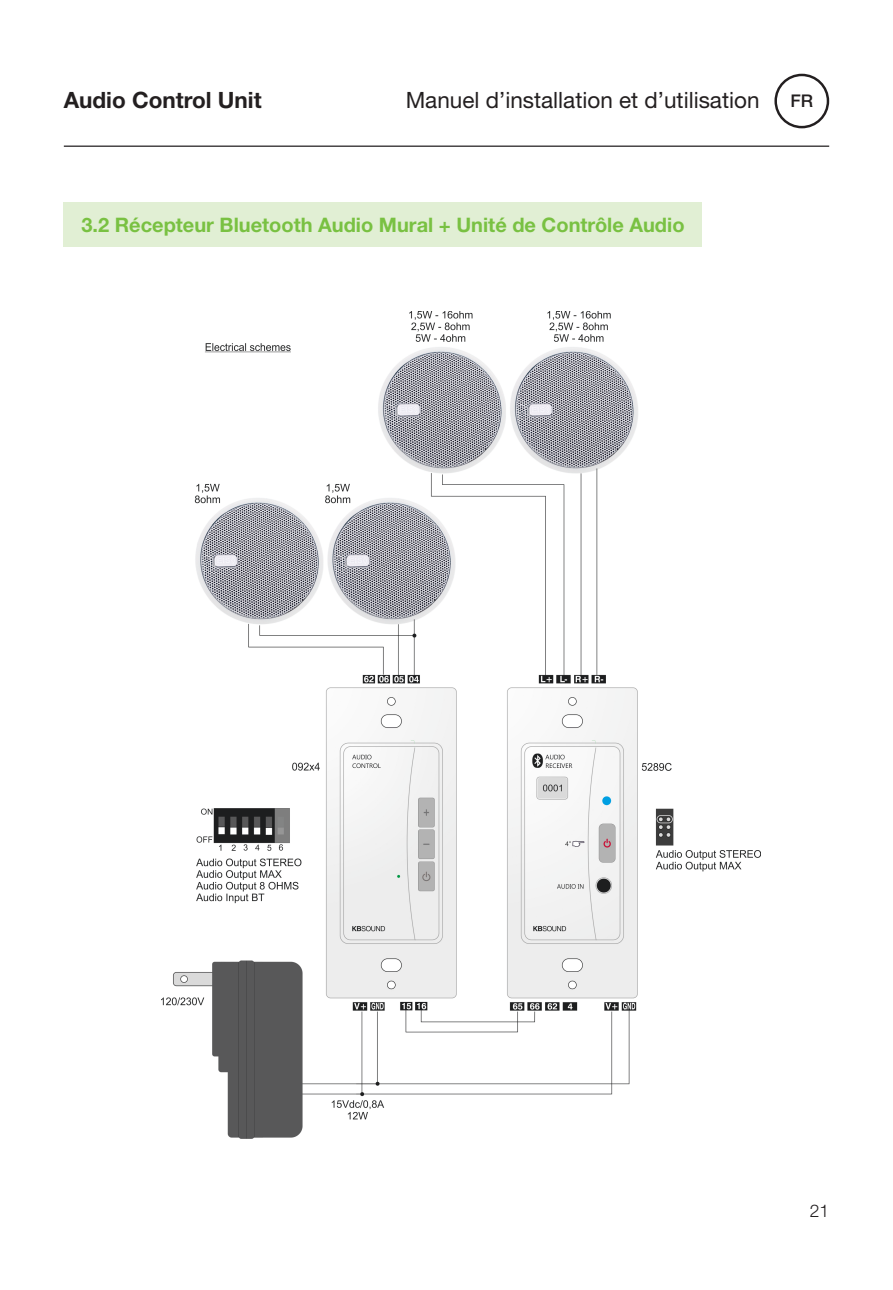
<style>
.page{position:relative;width:893px;height:1290px;background:#fff}
.page>*{position:absolute;margin:0;border:0;box-sizing:border-box;transform-origin:0 0}
.t1{font:22.5px "Helvetica Neue LT Std";color:#231f20}
.t2{font:700 22.5px "Helvetica Neue LT Std";color:#231f20}
.t3{font:700 20px "Helvetica Neue LT Std";color:#79c142}
.t4{font:300 17.5px "Helvetica Neue LT Std";color:#231f20}
.t5{font:500 17.5px "Helvetica Neue LT Std";color:#231f20}
</style>
<div class="page">
<div style="left:774px;top:74px;width:55px;height:54px;border:2px solid #231f20;border-radius:50%"></div>
<hr style="left:64px;top:146px;width:765px;height:1px;background:#231f20">
<div style="left:64px;top:202px;width:638px;height:45px;background:#e1efd4"></div>
<img style="left:161px;top:312px;width:599px;height:826px">
<p class="t2" style="left:64px;top:86px;width:199px">Audio Control Unit</p>
<p class="t1" style="left:406px;top:87px;width:355px">Manuel d’installation et d’utilisation</p>
<p class="t5" style="left:790px;top:90px;width:24px">FR</p>
<p class="t3" style="left:81px;top:212px;width:605px">3.2 Récepteur Bluetooth Audio Mural + Unité de Contrôle Audio</p>
<p class="t4" style="left:810px;top:1200px;width:21px">21</p>
</div>
